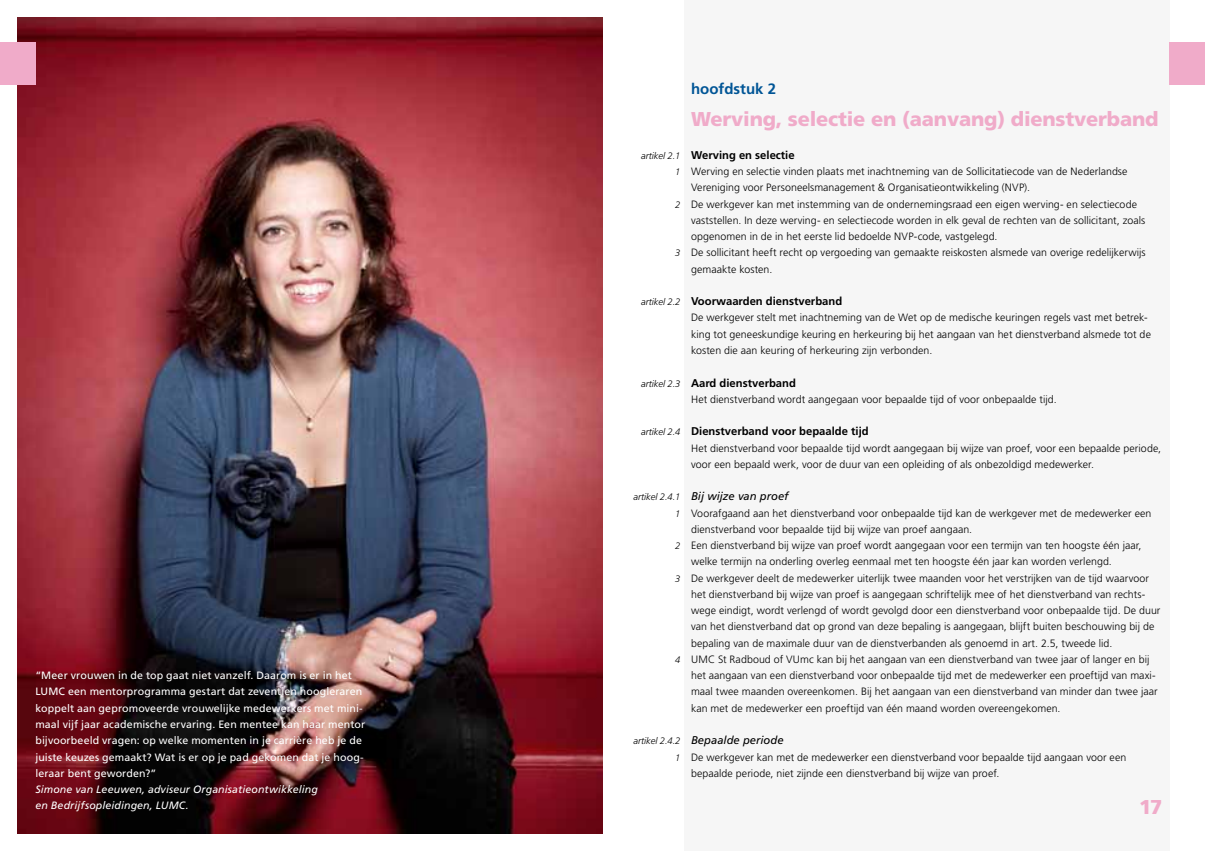
<style>
.page{position:relative;width:1205px;height:851px;background:#fff}
.page>*{position:absolute;margin:0;border:0;box-sizing:border-box;transform-origin:0 0}
.t1{font:900 20px "Frutiger LT";letter-spacing:-.01em;color:#f0abc9}
.t2{font:700 15px "Frutiger LT";color:#005596}
.t3{font:700 11.25px "Frutiger LT";color:#000}
.t4{font:italic 11.25px "Frutiger LT";color:#000}
.t5{font:300 10.62px/16.2px "Frutiger LT";letter-spacing:.005em;color:#000}
.t6{font:10.62px/16.2px "Frutiger LT";letter-spacing:.01em;color:#fff}
.t7{font:italic 10.62px/16.2px "Frutiger LT";letter-spacing:.01em;color:#fff}
.t8{font:italic 300 9.38px/16.2px "Frutiger LT";letter-spacing:-.01em;color:#000;text-align:right}
</style>
<div class="page">
<img style="left:18px;top:18px;width:584px;height:815px">
<div style="left:684px;top:0;width:485px;height:850px;background:#f6f6f6"></div>
<div style="left:1169px;top:43px;width:36px;height:42px;background:#f0abc9"></div>
<div style="left:0;top:43px;width:35px;height:42px;background:#f0abc9"></div>
<p class="t6" style="left:35px;top:667px;width:331px">“Meer vrouwen in de top gaat niet vanzelf. Daarom is er in het LUMC een mentorprogramma gestart dat zeventien hoogleraren koppelt aan gepromoveerde vrouwelijke medewerkers met mini&shy;maal vijf jaar academische ervaring. Een mentee kan haar mentor bijvoorbeeld vragen: op welke momenten in je carrière heb je de juiste keuzes gemaakt? Wat is er op je pad gekomen dat je hoog&shy;leraar bent geworden?”</p>
<p class="t7" style="left:35px;top:781px;width:284px">Simone van Leeuwen, adviseur Organisatieontwikkeling en Bedrijfsopleidingen, LUMC.</p>
<p class="t8" style="left:641px;top:147px;width:41px">artikel 2.1<br>1</p>
<p class="t8" style="left:675px;top:196px;width:7px">2</p>
<p class="t8" style="left:675px;top:245px;width:7px">3</p>
<p class="t8" style="left:641px;top:294px;width:41px">artikel 2.2</p>
<p class="t8" style="left:641px;top:375px;width:41px">artikel 2.3</p>
<p class="t8" style="left:641px;top:424px;width:41px">artikel 2.4</p>
<p class="t8" style="left:634px;top:489px;width:48px">artikel 2.4.1<br>1</p>
<p class="t8" style="left:675px;top:537px;width:7px">2</p>
<p class="t8" style="left:675px;top:570px;width:7px">3</p>
<p class="t8" style="left:675px;top:651px;width:7px">4</p>
<p class="t8" style="left:634px;top:733px;width:48px">artikel 2.4.2<br>1</p>
<h2 class="t2" style="left:691px;top:80px;width:87px">hoofdstuk 2</h2>
<h1 class="t1" style="left:691px;top:107px;width:469px">Werving, selectie en (aanvang) dienstverband</h1>
<p class="t3" style="left:691px;top:148px;width:105px">Werving en selectie</p>
<p class="t5" style="left:691px;top:163px;width:456px">Werving en selectie vinden plaats met inachtneming van de Sollicitatiecode van de Nederlandse Vereniging voor Personeelsmanagement &amp; Organisatieontwikkeling (NVP).<br>De werkgever kan met instemming van de ondernemingsraad een eigen werving- en selectiecode vaststellen. In deze werving- en selectiecode worden in elk geval de rechten van de sollicitant, zoals opgenomen in de in het eerste lid bedoelde NVP-code, vastgelegd.<br>De sollicitant heeft recht op vergoeding van gemaakte reiskosten alsmede van overige redelijkerwijs gemaakte kosten.</p>
<p class="t3" style="left:691px;top:294px;width:153px">Voorwaarden dienstverband</p>
<p class="t5" style="left:691px;top:310px;width:461px">De werkgever stelt met inachtneming van de Wet op de medische keuringen regels vast met betrek&shy;king tot geneeskundige keuring en herkeuring bij het aangaan van het dienstverband alsmede tot de kosten die aan keuring of herkeuring zijn verbonden.</p>
<p class="t3" style="left:691px;top:376px;width:106px">Aard dienstverband</p>
<p class="t5" style="left:691px;top:391px;width:367px">Het dienstverband wordt aangegaan voor bepaalde tijd of voor onbepaalde tijd.</p>
<p class="t3" style="left:691px;top:424px;width:179px">Dienstverband voor bepaalde tijd</p>
<p class="t5" style="left:691px;top:440px;width:471px">Het dienstverband voor bepaalde tijd wordt aangegaan bij wijze van proef, voor een bepaalde periode, voor een bepaald werk, voor de duur van een opleiding of als onbezoldigd medewerker.</p>
<p class="t4" style="left:691px;top:490px;width:99px">Bij wijze van proef</p>
<p class="t5" style="left:691px;top:505px;width:471px">Voorafgaand aan het dienstverband voor onbepaalde tijd kan de werkgever met de medewerker een dienstverband voor bepaalde tijd bij wijze van proef aangaan.<br>Een dienstverband bij wijze van proef wordt aangegaan voor een termijn van ten hoogste één jaar, welke termijn na onderling overleg eenmaal met ten hoogste één jaar kan worden verlengd.<br>De werkgever deelt de medewerker uiterlijk twee maanden voor het verstrijken van de tijd waarvoor het dienstverband bij wijze van proef is aangegaan schriftelijk mee of het dienstverband van rechts&shy;wege eindigt, wordt verlengd of wordt gevolgd door een dienstverband voor onbepaalde tijd. De duur van het dienstverband dat op grond van deze bepaling is aangegaan, blijft buiten beschouwing bij de bepaling van de maximale duur van de dienstverbanden als genoemd in art. 2.5, tweede lid.<br>UMC St Radboud of VUmc kan bij het aangaan van een dienstverband van twee jaar of langer en bij het aangaan van een dienstverband voor onbepaalde tijd met de medewerker een proeftijd van maxi&shy;maal twee maanden overeenkomen. Bij het aangaan van een dienstverband van minder dan twee jaar kan met de medewerker een proeftijd van één maand worden overeengekomen.</p>
<p class="t4" style="left:691px;top:733px;width:94px">Bepaalde periode</p>
<p class="t5" style="left:691px;top:748px;width:437px">De werkgever kan met de medewerker een dienstverband voor bepaalde tijd aangaan voor een bepaalde periode, niet zijnde een dienstverband bij wijze van proef.</p>
<h1 class="t1" style="left:1139px;top:794px;width:25px">17</h1>
</div>
